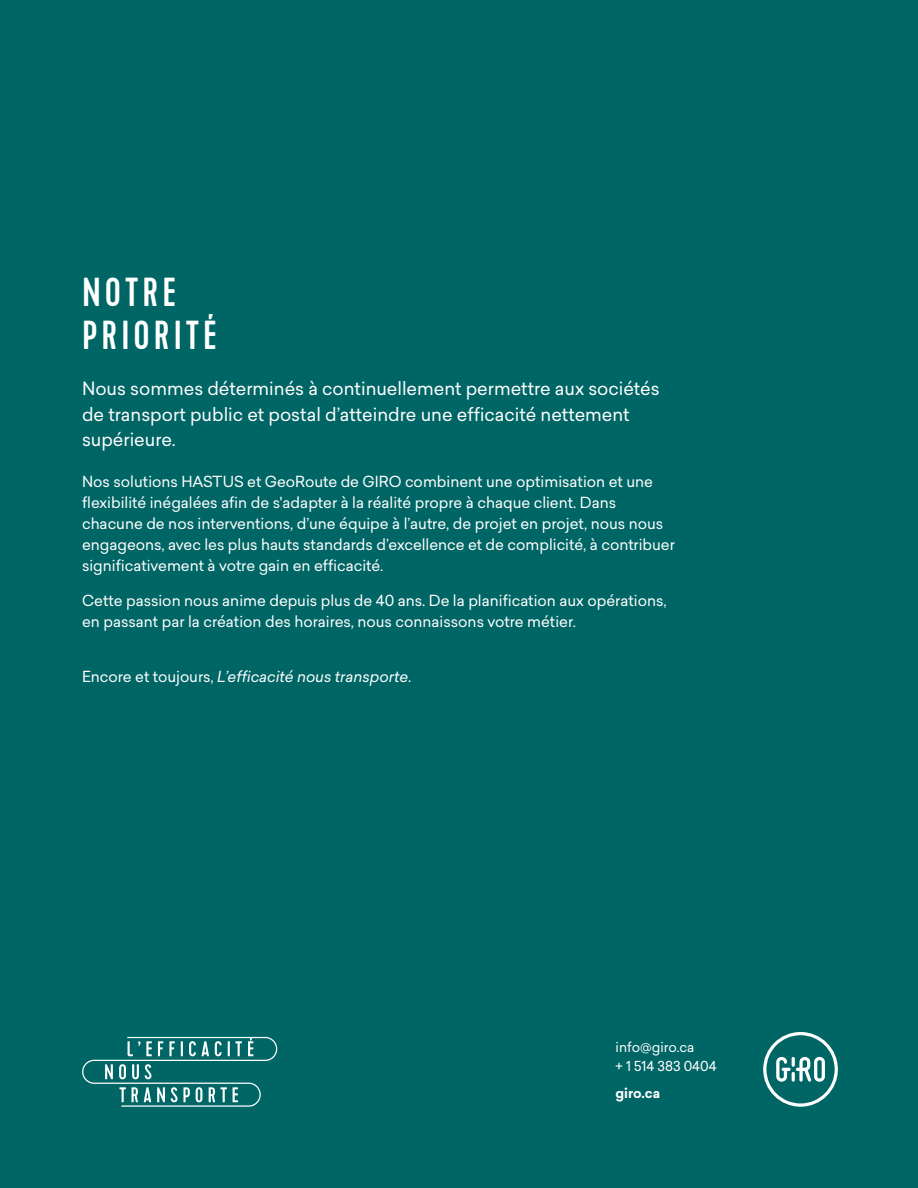
<style>
.page{position:relative;width:918px;height:1188px;background:#006565}
.page>*{position:absolute;margin:0;border:0;box-sizing:border-box;transform-origin:0 0}
.t1{font:500 40.5px/43.5px "Cervo";letter-spacing:.1em;color:#fff}
.t2{font:18px/25.5px "Sailec";color:#fff}
.t3{font:15px/21px "Sailec";color:#fff}
.t4{font:italic 15px "Sailec";color:#fff}
.t5{font:13.5px/19.5px "Sailec";color:#fff}
.t6{font:700 13.5px "Sailec";color:#fff}
.s1{font-style:normal}
</style>
<div class="page">
<svg style="left:82px;top:1037px;width:195px;height:70px"></svg>
<svg style="left:763px;top:1032px;width:75px;height:75px"></svg>
<h1 class="t1" style="left:82px;top:271px;width:136px">NOTRE<br>PRIORITÉ</h1>
<p class="t2" style="left:82px;top:375px;width:579px">Nous sommes déterminés à continuellement permettre aux sociétés de transport public et postal d’atteindre une efficacité nettement supérieure.</p>
<p class="t3" style="left:82px;top:471px;width:594px">Nos solutions HASTUS et GeoRoute de GIRO combinent une optimisation et une flexibilité inégalées afin de s'adapter à la réalité propre à chaque client. Dans chacune de nos interventions, d’une équipe à l’autre, de projet en projet, nous nous engageons, avec les plus hauts standards d’excellence et de complicité, à contribuer significativement à votre gain en efficacité.</p>
<p class="t3" style="left:82px;top:590px;width:586px">Cette passion nous anime depuis plus de 40 ans. De la planification aux opérations, en passant par la création des horaires, nous connaissons votre métier.</p>
<p class="t4" style="left:82px;top:666px;width:331px"><span class="s1">Encore et toujours,</span> L’efficacité nous transporte<span class="s1">.</span></p>
<p class="t5" style="left:616px;top:1037px;width:103px">info@giro.ca<br>+ 1 514 383 0404</p>
<p class="t6" style="left:616px;top:1083px;width:46px">giro.ca</p>
</div>
